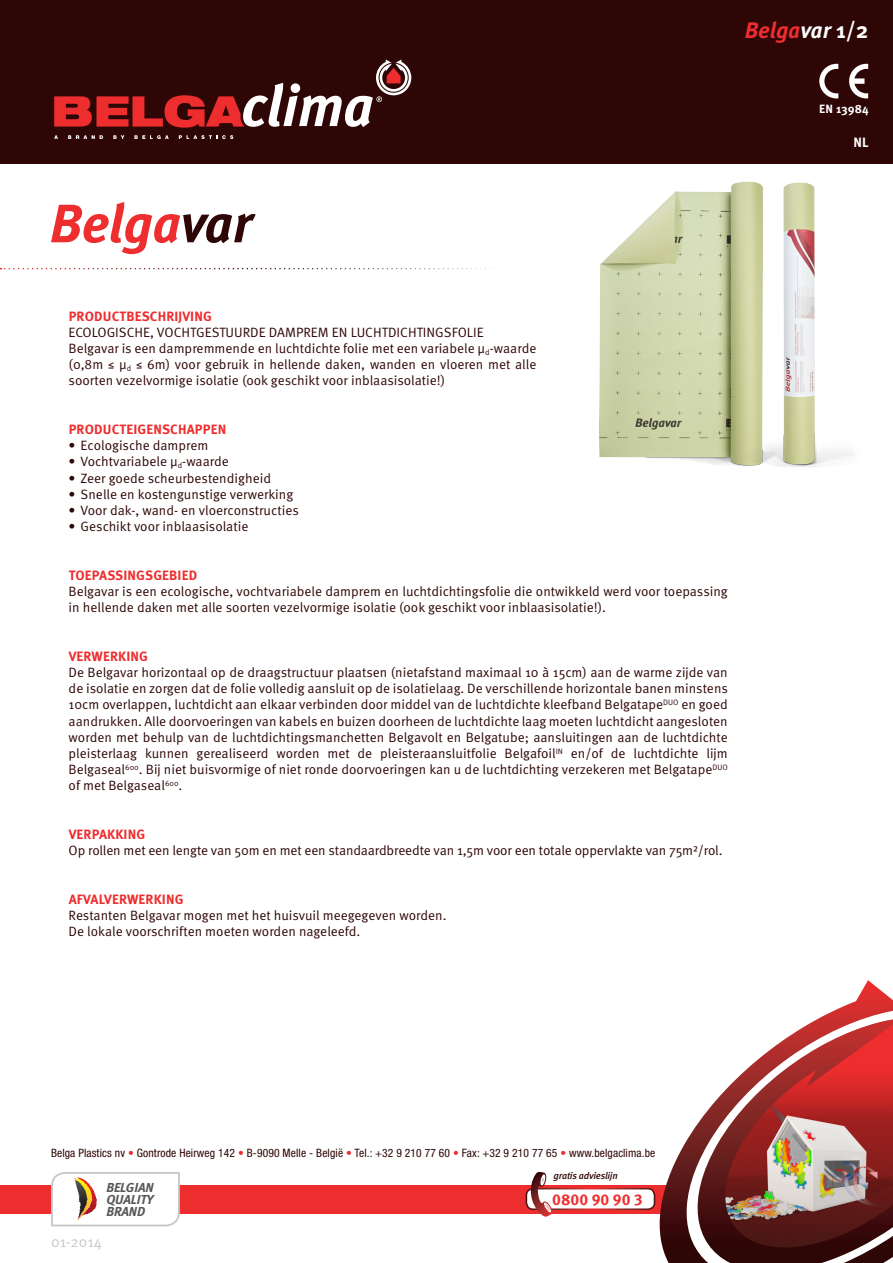
<style>
.page{position:relative;width:893px;height:1263px;background:#fff}
.page>*{position:absolute;margin:0;border:0;box-sizing:border-box;transform-origin:0 0}
.t1{font:italic 700 22.5px "Meta Pro";color:#ee2d2e}
.t2{font:700 15.6px "Meta Pro";color:#ee2d2e}
.t3{font:15px "Meta Pro";color:#c7c8ca}
.t4{font:13.5px/16.2px "Meta Pro";color:#2f0606;text-align:justify}
.t5{font:700 13.5px "Meta Pro";letter-spacing:.01em;color:#ee2d2e}
.t6{font:700 13.5px "Meta Pro";color:#fff}
.t7{font:italic 700 13.05px/12px "Meta";color:#57585a;text-align:justify}
.t8{font:700 12px "Meta Pro";letter-spacing:.01em;color:#fff}
.t9{font:condensed 11.55px "Helvetica Neue LT Std";letter-spacing:.01em;color:#2f0606}
.t10{font:italic 500 9.75px "Meta Pro";letter-spacing:-.02em;color:#2f0606}
.s1{color:#fff}
.s2{font-style:normal;color:#fff}
.s3{color:#ee2d2e}
</style>
<div class="page">
<div style="left:0;top:0;width:893px;height:164px;background:#2f0606"></div>
<div style="left:0;top:1185px;width:677px;height:28px;background:#ee2d2e"></div>
<svg style="left:653px;top:980px;width:240px;height:283px"></svg>
<svg style="left:0;top:268px;width:486px;height:1px"></svg>
<svg style="left:51px;top:202px;width:205px;height:52px"></svg>
<svg style="left:50px;top:1172px;width:131px;height:55px"></svg>
<svg style="left:819px;top:64px;width:19px;height:34px"></svg>
<svg style="left:849px;top:64px;width:19px;height:34px"></svg>
<div style="left:526px;top:1189px;width:128px;height:20px;background:#fff;border-radius:7px"></div>
<div style="left:526px;top:1188px;width:129px;height:22px;border:2px solid #fff;border-radius:7px"></div>
<svg style="left:527px;top:1172px;width:28px;height:45px"></svg>
<img style="left:599px;top:191px;width:102px;height:271px">
<img style="left:701px;top:181px;width:152px;height:286px">
<svg style="left:54px;top:60px;width:357px;height:68px"></svg>
<svg style="left:54px;top:135px;width:4px;height:4px"></svg>
<svg style="left:68px;top:135px;width:35px;height:4px"></svg>
<svg style="left:113px;top:135px;width:11px;height:4px"></svg>
<svg style="left:134px;top:135px;width:35px;height:4px"></svg>
<svg style="left:179px;top:135px;width:54px;height:4px"></svg>
<p class="t1" style="left:745px;top:16px;width:125px">Belga<span class="s1">var</span> <span class="s2">1/2</span></p>
<p class="t8" style="left:819px;top:101px;width:51px">EN 13984</p>
<p class="t6" style="left:854px;top:134px;width:16px">NL</p>
<p class="t5" style="left:69px;top:307px;width:145px">PRODUCTBESCHRIJVING</p>
<p class="t4" style="left:69px;top:324px;width:417px">ECOLOGISCHE, VOCHTGESTUURDE DAMPREM EN LUCHTDICHTINGSFOLIE</p>
<p class="t4" style="left:69px;top:341px;width:469px">Belgavar is een dampremmende en luchtdichte folie met een variabele µ<sub>d</sub>-waarde (0,8m ≤ µ<sub>d</sub> ≤ 6m) voor gebruik in hellende daken, wanden en vloeren met alle soorten vezelvormige isolatie (ook geschikt voor inblaasisolatie!)</p>
<p class="t5" style="left:69px;top:421px;width:159px">PRODUCTEIGENSCHAPPEN</p>
<p class="t4" style="left:69px;top:438px;width:141px">• Ecologische damprem</p>
<p class="t4" style="left:69px;top:454px;width:162px">• Vochtvariabele µ<sub>d</sub>-waarde</p>
<p class="t4" style="left:69px;top:470px;width:204px">• Zeer goede scheurbestendigheid</p>
<p class="t4" style="left:69px;top:486px;width:226px">• Snelle en kostengunstige verwerking</p>
<p class="t4" style="left:69px;top:503px;width:232px">• Voor dak-, wand- en vloerconstructies</p>
<p class="t4" style="left:69px;top:519px;width:181px">• Geschikt voor inblaasisolatie</p>
<p class="t5" style="left:69px;top:567px;width:130px">TOEPASSINGSGEBIED</p>
<p class="t4" style="left:69px;top:584px;width:661px">Belgavar is een ecologische, vochtvariabele damprem en luchtdichtingsfolie die ontwikkeld werd voor toepassing in hellende daken met alle soorten vezelvormige isolatie (ook geschikt voor inblaasisolatie!).</p>
<p class="t5" style="left:69px;top:648px;width:81px">VERWERKING</p>
<p class="t4" style="left:69px;top:665px;width:661px">De Belgavar horizontaal op de draagstructuur plaatsen (nietafstand maximaal 10 à 15cm) aan de warme zijde van de isolatie en zorgen dat de folie volledig aansluit op de isolatielaag. De verschillende horizontale banen minstens 10cm overlappen, luchtdicht aan elkaar verbinden door middel van de luchtdichte kleefband Belgatape<sup>DUO</sup> en goed aandrukken. Alle doorvoeringen van kabels en buizen doorheen de luchtdichte laag moeten luchtdicht aangesloten worden met behulp van de luchtdichtingsmanchetten Belgavolt en Belgatube; aansluitingen aan de luchtdichte pleisterlaag kunnen gerealiseerd worden met de pleisteraansluitfolie Belgafoil<sup>IN</sup> en/of de luchtdichte lijm Belgaseal<sup>600</sup>. Bij niet buisvormige of niet ronde doorvoeringen kan u de luchtdichting verzekeren met Belgatape<sup>DUO </sup>of met Belgaseal<sup>600</sup>.</p>
<p class="t5" style="left:69px;top:826px;width:78px">VERPAKKING</p>
<p class="t4" style="left:69px;top:843px;width:655px">Op rollen met een lengte van 50m en met een standaardbreedte van 1,5m voor een totale oppervlakte van 75m²/rol.</p>
<p class="t5" style="left:69px;top:891px;width:116px">AFVALVERWERKING</p>
<p class="t4" style="left:69px;top:908px;width:379px">Restanten Belgavar mogen met het huisvuil meegegeven worden.</p>
<p class="t4" style="left:69px;top:924px;width:293px">De lokale voorschriften moeten worden nageleefd.</p>
<p class="t9" style="left:51px;top:1146px;width:606px">Belga Plastics nv <span class="s3">•</span> Gontrode Heirweg 142 <span class="s3">•</span> B-9090 Melle - België <span class="s3">•</span> Tel.: +32 9 210 77 60 <span class="s3">•</span> Fax: +32 9 210 77 65 <span class="s3">•</span> www.belgaclima.be</p>
<p class="t7" style="left:106px;top:1181px;width:49px">BELGIAN QUALITY BRAND</p>
<p class="t3" style="left:51px;top:1232px;width:53px">01-2014</p>
<p class="t10" style="left:554px;top:1170px;width:66px">gratis advieslijn</p>
<p class="t2" style="left:552px;top:1189px;width:92px">0800 90 90 3</p>
</div>
